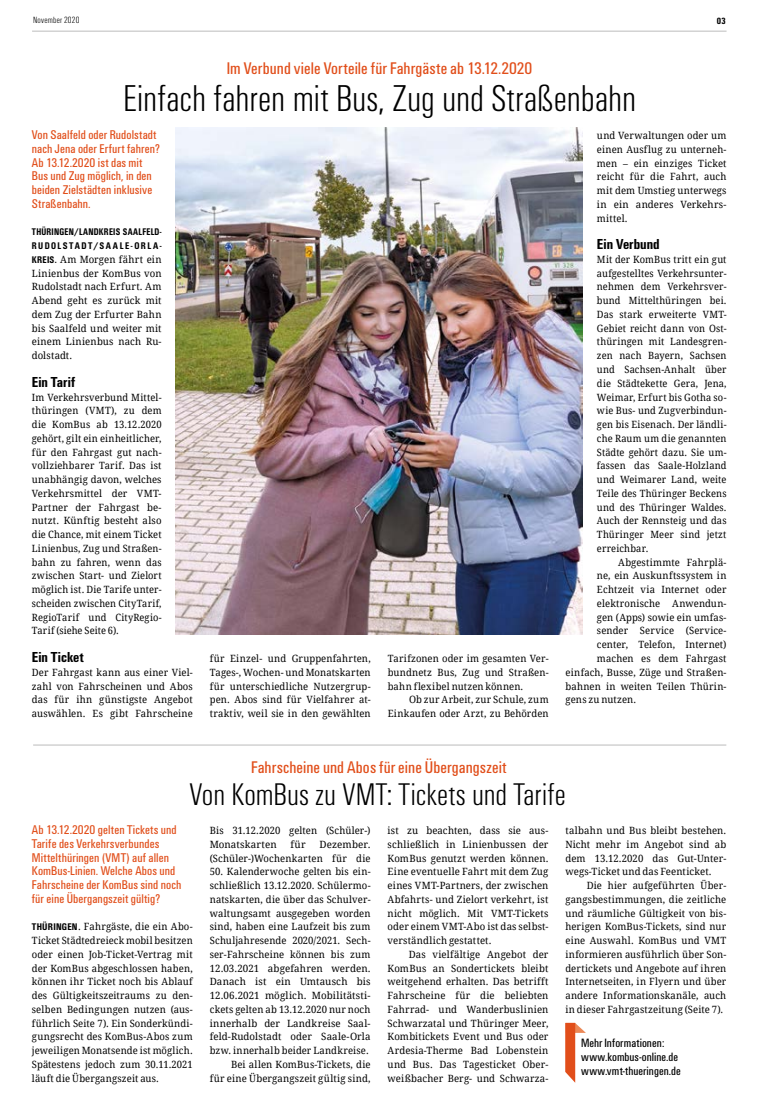
<style>
.page{position:relative;width:762px;height:1117px;background:#fff}
.page>*{position:absolute;margin:0;border:0;box-sizing:border-box;transform-origin:0 0}
.t1{font:300 condensed 38.75px "Unitus T";letter-spacing:-.005em;color:#000}
.t2{font:300 condensed 32.5px "Unitus T";color:#000}
.t3{font:condensed 17.5px "Unitus T";letter-spacing:.005em;color:#e14e1a}
.t4{font:700 condensed 15px "Unitus T";color:#000}
.t5{font:condensed 13.12px/13.8px "Unitus T";letter-spacing:.005em;color:#e14e1a}
.t6{font:condensed 12.5px/13.8px "Unitus T";color:#000}
.t7{font:10px/13.8px "Droid Serif";letter-spacing:.01em;color:#000;text-align:justify;scale:.95 1}
.t8{font:10px/13.8px "Droid Serif";letter-spacing:.01em;color:#000;text-align:justify;scale:.96 1}
.t9{font:10px/13.8px "Droid Serif";letter-spacing:.01em;color:#000;text-align:justify;scale:.93 1}
.t10{font:10px/13.8px "Droid Serif";letter-spacing:.01em;color:#000;text-align:justify;scale:.94 1}
.t11{font:700 condensed 10px/13.8px "Unitus T";letter-spacing:.035em;color:#000;scale:.92 1}
.t12{font:10px/13.8px "Droid Serif";letter-spacing:.01em;color:#000;text-align:right}
.t13{font:300 condensed 9.38px "Unitus T";letter-spacing:.02em;color:#000}
.t14{font:700 condensed 9.38px "Unitus T";color:#000}
.s1{font-family:"Unitus T";font-weight:700;font-stretch:condensed}
</style>
<div class="page">
<hr style="left:32px;top:31px;width:694px;height:1px;background:#bcbcbc">
<hr style="left:33px;top:744px;width:693px;height:1px;background:#bcbcbc">
<img style="left:176px;top:128px;width:407px;height:506px">
<svg style="left:565px;top:1022px;width:21px;height:60px"></svg>
<p class="t13" style="left:33px;top:15px;width:48px">November 2020</p>
<p class="t14" style="left:717px;top:15px;width:10px">03</p>
<h3 class="t3" style="left:227px;top:58px;width:307px">Im Verbund viele Vorteile für Fahrgäste ab 13.12.2020</h3>
<h1 class="t1" style="left:123px;top:76px;width:515px">Einfach fahren mit Bus, Zug und Straßenbahn</h1>
<h3 class="t5" style="left:32px;top:128px;width:130px">Von Saalfeld oder Rudolstadt nach Jena oder Erfurt fahren?<br>Ab 13.12.2020 ist das mit<br>Bus und Zug möglich, in den beiden Zielstädten inklusive<br>Straßenbahn.</h3>
<p class="t11" style="left:32px;top:225px;width:142px">THÜRINGEN/LANDKREIS SAALFELD-<br>RUDOLSTADT/SAALE-ORLA-</p>
<p class="t8" style="left:32px;top:252px;width:137px"><span class="s1">KREIS.</span> Am Morgen fährt ein Linienbus der KomBus von Rudolstadt nach Erfurt. Am Abend geht es zurück mit dem Zug der Erfurter Bahn bis Saalfeld und weiter mit einem Linienbus nach Ru&shy;dolstadt.</p>
<h3 class="t4" style="left:32px;top:373px;width:45px">Ein Tarif</h3>
<p class="t10" style="left:32px;top:390px;width:139px">Im Verkehrsverbund Mittel&shy;thüringen (VMT), zu dem die KomBus ab 13.12.2020 gehört, gilt ein einheitlicher, für den Fahrgast gut nach&shy;vollziehbarer Tarif. Das ist unabhängig davon, welches Verkehrsmittel der VMT-Partner der Fahrgast be&shy;nutzt. Künftig besteht also die Chance, mit einem Ticket Linienbus, Zug und Straßen&shy;bahn zu fahren, wenn das zwischen Start- und Zielort möglich ist. Die Tarife unter&shy;scheiden zwischen CityTarif, RegioTarif und CityRegio-Tarif (siehe Seite 6).</p>
<h3 class="t4" style="left:32px;top:648px;width:54px">Ein Ticket</h3>
<p class="t7" style="left:32px;top:665px;width:171px">Der Fahrgast kann aus einer Viel&shy;zahl von Fahrscheinen und Abos das für ihn günstigste Angebot auswählen. Es gibt Fahrscheine</p>
<p class="t7" style="left:210px;top:651px;width:171px">für Einzel- und Gruppenfahrten, Tages-, Wochen- und Monatskarten für unterschiedliche Nutzergrup&shy;pen. Abos sind für Vielfahrer at&shy;traktiv, weil sie in den gewählten</p>
<p class="t7" style="left:388px;top:651px;width:171px">Tarifzonen oder im gesamten Ver&shy;bundnetz Bus, Zug und Straßen&shy;bahn flexibel nutzen können.</p>
<p class="t7" style="left:388px;top:692px;width:171px;text-align:right">Ob zur Arbeit, zur Schule, zum<br>Einkaufen oder Arzt, zu Behörden</p>
<h3 class="t3" style="left:251px;top:756px;width:257px">Fahrscheine und Abos für eine Übergangszeit</h3>
<p class="t7" style="left:597px;top:129px;width:138px">und Verwaltungen oder um einen Ausflug zu unterneh&shy;men – ein einziges Ticket reicht für die Fahrt, auch mit dem Umstieg unterwegs in ein anderes Verkehrs&shy;mittel.</p>
<h3 class="t4" style="left:597px;top:235px;width:64px">Ein Verbund</h3>
<p class="t9" style="left:597px;top:252px;width:141px">Mit der KomBus tritt ein gut aufgestelltes Verkehrsunter&shy;nehmen dem Verkehrsver&shy;bund Mittelthüringen bei.<br>Das stark erweiterte VMT-Gebiet reicht dann von Ost&shy;thüringen mit Landesgren&shy;zen nach Bayern, Sachsen und Sachsen-Anhalt über die Städtekette Gera, Jena, Weimar, Erfurt bis Gotha so&shy;wie Bus- und Zugverbindun&shy;gen bis Eisenach. Der ländli&shy;che Raum um die genannten Städte gehört dazu. Sie um&shy;fassen das Saale-Holzland und Weimarer Land, weite Teile des Thüringer Beckens und des Thüringer Waldes.<br>Auch der Rennsteig und das Thüringer Meer sind jetzt erreichbar.</p>
<p class="t7" style="left:618px;top:555px;width:115px">Abgestimmte Fahrplä-</p>
<p class="t7" style="left:597px;top:569px;width:138px">ne, ein Auskunftssystem in</p>
<p class="t7" style="left:597px;top:582px;width:138px">Echtzeit via Internet oder</p>
<p class="t7" style="left:597px;top:596px;width:138px">elektronische Anwendun-</p>
<p class="t7" style="left:597px;top:610px;width:138px">gen (Apps) sowie ein umfas-</p>
<p class="t7" style="left:597px;top:624px;width:137px">sender Service (Service-</p>
<p class="t7" style="left:597px;top:637px;width:138px">center, Telefon, Internet)</p>
<p class="t7" style="left:597px;top:651px;width:138px">machen es dem Fahrgast</p>
<p class="t7" style="left:566px;top:665px;width:171px">einfach, Busse, Züge und Straßen-</p>
<p class="t7" style="left:566px;top:679px;width:171px">bahnen in weiten Teilen Thürin-</p>
<p class="t7" style="left:566px;top:692px;width:76px">gens zu nutzen.</p>
<h2 class="t2" style="left:189px;top:774px;width:378px">Von KomBus zu VMT: Tickets und Tarife</h2>
<h3 class="t5" style="left:32px;top:822px;width:151px">Ab 13.12.2020 gelten Tickets und<br>Tarife des Verkehrsverbundes<br>Mittelthüringen (VMT) auf allen<br>KomBus-Linien. Welche Abos und<br>Fahrscheine der KomBus sind noch für eine Übergangszeit gültig?</h3>
<p class="t7" style="left:32px;top:919px;width:171px"><span class="s1">THÜRINGEN</span>. Fahrgäste, die ein Abo-Ticket Städtedreieck mobil besitzen oder einen Job-Ticket-Vertrag mit der KomBus abgeschlossen haben, können ihr Ticket noch bis Ablauf des Gültigkeitszeitraums zu den&shy;selben Bedingungen nutzen (aus&shy;führlich Seite 7). Ein Sonderkündi&shy;gungsrecht des KomBus-Abos zum jeweiligen Monatsende ist möglich.<br>Spätestens jedoch zum 30.11.2021 läuft die Übergangszeit aus.</p>
<p class="t7" style="left:210px;top:823px;width:171px">Bis 31.12.2020 gelten (Schüler-)<br>Monatskarten</p>
<p class="t12" style="left:290px;top:837px;width:17px">für</p>
<p class="t12" style="left:210px;top:837px;width:162px">Dezember. (Schüler-)Wochenkarten für die</p>
<p class="t7" style="left:210px;top:864px;width:171px;text-align:right">50. Kalenderwoche gelten bis ein&shy;schließlich 13.12.2020. Schülermo&shy;natskarten, die über das Schulver&shy;waltungsamt ausgegeben worden sind, haben eine Laufzeit bis zum Schuljahresende 2020/2021. Sech&shy;ser-Fahrscheine können bis zum 12.03.2021 abgefahren werden.<br>Danach ist ein Umtausch bis 12.06.2021 möglich. Mobilitätsti&shy;ckets gelten ab 13.12.2020 nur noch innerhalb der Landkreise Saal&shy;feld-Rudolstadt oder Saale-Orla bzw. innerhalb beider Landkreise.<br>Bei allen KomBus-Tickets, die<br>für eine Übergangszeit gültig sind,</p>
<p class="t8" style="left:388px;top:823px;width:169px">ist zu beachten, dass sie aus&shy;schließlich in Linienbussen der KomBus genutzt werden können.<br>Eine eventuelle Fahrt mit dem Zug eines VMT-Partners, der zwischen Abfahrts- und Zielort verkehrt, ist nicht möglich. Mit VMT-Tickets oder einem VMT-Abo ist das selbst&shy;verständlich gestattet.</p>
<p class="t8" style="left:388px;top:947px;width:169px;text-indent:21px">Das vielfältige Angebot der KomBus an Sondertickets bleibt weitgehend erhalten. Das betrifft Fahrscheine für die beliebten Fahrrad- und Wanderbuslinien Schwarzatal und Thüringer Meer, Kombitickets Event und Bus oder Ardesia-Therme Bad Lobenstein und Bus. Das Tagesticket Ober&shy;weißbacher Berg- und Schwarza-</p>
<p class="t8" style="left:565px;top:823px;width:169px">talbahn und Bus bleibt bestehen.<br>Nicht mehr im Angebot sind ab dem 13.12.2020 das Gut-Unter&shy;wegs-Ticket und das Feenticket.</p>
<p class="t7" style="left:565px;top:878px;width:171px;text-indent:21px">Die hier aufgeführten Über&shy;gangsbestimmungen, die zeitliche und räumliche Gültigkeit von bis&shy;herigen KomBus-Tickets, sind nur eine Auswahl. KomBus und VMT informieren ausführlich über Son&shy;dertickets und Angebote auf ihren Internetseiten, in Flyern und über andere Informationskanäle, auch in dieser Fahrgastzeitung (Seite 7).</p>
<p class="t6" style="left:581px;top:1035px;width:101px">Mehr Informationen: www.kombus-online.de www.vmt-thueringen.de</p>
</div>
